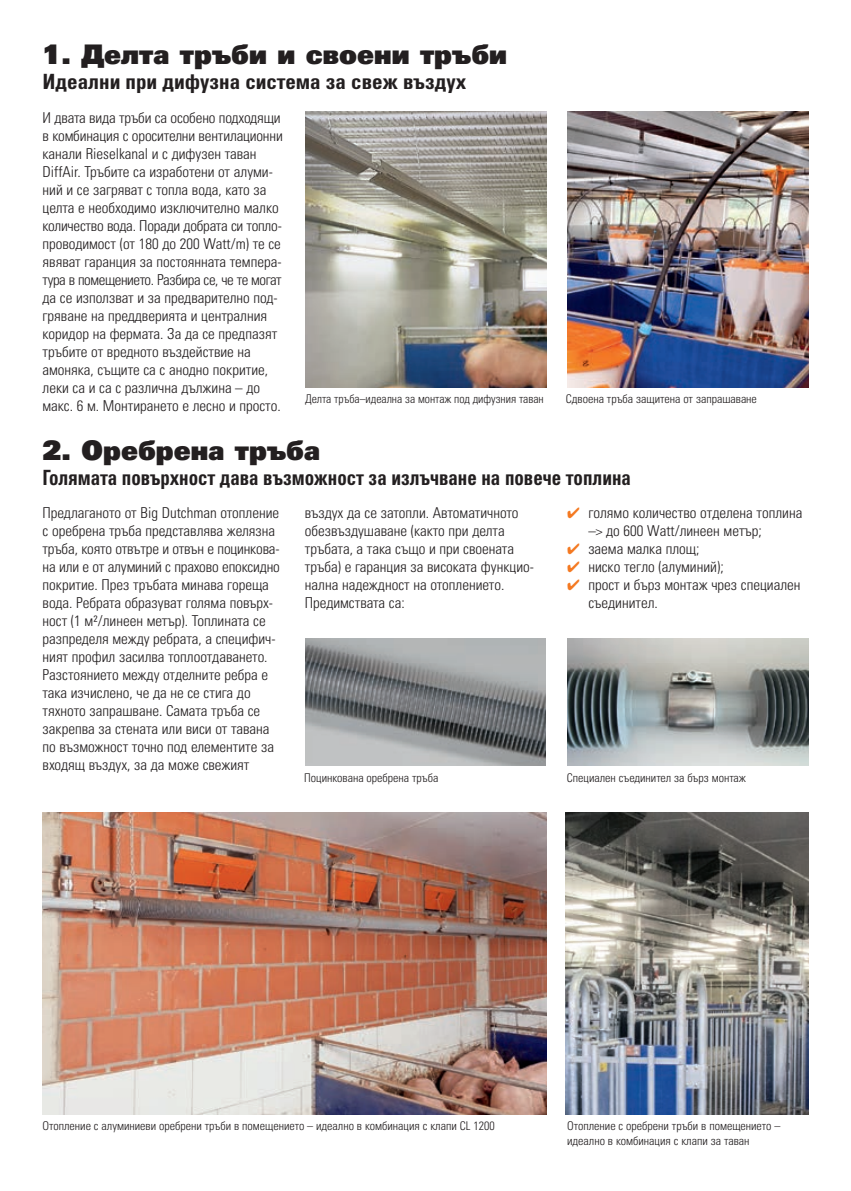
<style>
.page{position:relative;width:851px;height:1191px;background:#fff}
.page>*{position:absolute;margin:0;border:0;box-sizing:border-box;transform-origin:0 0}
.t1{font:27px "Univers LTCYR 85 X Black";color:#231f20}
.t2{font:21px "Univers LTCYR 67 Bold Cond";color:#231f20;scale:.9 1}
.t3{font:21px "Univers LTCYR 67 Bold Cond";color:#231f20}
.t4{font:15px/18px "Univers LTCYR 47 Light Cond";color:#231f20}
.t5{font:12px/14.4px "Univers LTCYR 47 Light Cond";color:#231f20}
.s1{color:#f47921}
</style>
<div class="page">
<img style="left:305px;top:111px;width:241px;height:277px">
<img style="left:567px;top:111px;width:241px;height:277px">
<img style="left:43px;top:812px;width:503px;height:302px">
<img style="left:566px;top:812px;width:242px;height:302px">
<img style="left:305px;top:638px;width:241px;height:127px">
<img style="left:567px;top:638px;width:240px;height:127px">
<h1 class="t1" style="left:43px;top:37px;width:466px">1. Делта тръби и своени тръби</h1>
<h2 class="t3" style="left:43px;top:69px;width:425px">Идеални при дифузна система за свеж въздух</h2>
<p class="t4" style="left:43px;top:107px;width:242px">И двата вида тръби са особено подходящи в комбинация с оросителни вентилационни канали Rieselkanal и с дифузен таван DiffAir. Тръбите са изработени от алуми&shy;ний и се загряват с топла вода, като за целта е необходимо изключително малко количество вода. Поради добрата си топло&shy;проводимост (от 180 до 200 Watt/m) те се явяват гаранция за постоянната темпера&shy;тура в помещението. Разбира се, че те могат да се използват и за предварително под&shy;гряване на преддверията и централния коридор на фермата. За да се предпазят тръбите от вредното въздействие на амоняка, същите са с анодно покритие, леки са и са с различна дължина – до макс. 6 м. Монтирането е лесно и просто.</p>
<p class="t5" style="left:305px;top:391px;width:240px">Делта тръба–идеална за монтаж под дифузния таван</p>
<p class="t5" style="left:566px;top:391px;width:192px">Сдвоена тръба защитена от запрашаване</p>
<h1 class="t1" style="left:43px;top:432px;width:279px">2. Оребрена тръба</h1>
<h2 class="t2" style="left:43px;top:464px;width:655px">Голямата повърхност дава възможност за излъчване на повече топлина</h2>
<p class="t4" style="left:43px;top:503px;width:239px">Предлаганото от Big Dutchman отопление с оребрена тръба представлява желязна тръба, която отвътре и отвън е поцинкова&shy;на или e от алуминий с прахово eпоксидно покритие. През тръбата минава гореща вода. Ребрата образуват голяма повърх&shy;ност (1 м²/линеен метър). Топлината се разпределя между ребрата, а специфич&shy;ният профил засилва топлоотдаването.<br>Разстоянието между отделните ребра е така изчислено, че да не се стига до тяхното запрашване. Самата тръба се закрепва за стената или виси от тавана по възможност точно под елементите за входящ въздух, за да може свежият</p>
<p class="t4" style="left:305px;top:503px;width:230px">въздух да се затопли. Автоматичното обезвъздушаване (както при делта тръбата, а така също и при своената тръба) е гаранция за високата функцио&shy;нална надеждност на отоплението.<br>Предимствата са:</p>
<p class="t4" style="left:588px;top:503px;width:215px;text-indent:-21px"><span class="s1">✔</span> голямо количество отделена топлина –&gt; до 600 Watt/линеен метър;</p>
<p class="t4" style="left:567px;top:539px;width:134px"><span class="s1">✔</span> заема малка площ;</p>
<p class="t4" style="left:567px;top:557px;width:158px"><span class="s1">✔</span> ниско тегло (алуминий);</p>
<p class="t4" style="left:588px;top:575px;width:214px;text-indent:-21px"><span class="s1">✔</span> прост и бърз монтаж чрез специален съединител.</p>
<p class="t5" style="left:304px;top:769px;width:136px">Поцинкована оребрена тръба</p>
<p class="t5" style="left:567px;top:769px;width:180px">Специален съединител за бърз монтаж</p>
<p class="t5" style="left:43px;top:1118px;width:453px">Отопление с алуминиеви оребрени тръби в помещението – идеално в комбинация с клапи CL 1200</p>
<p class="t5" style="left:567px;top:1118px;width:215px">Отопление с оребрени тръби в помещението – идеално в комбинация с клапи за таван</p>
</div>
